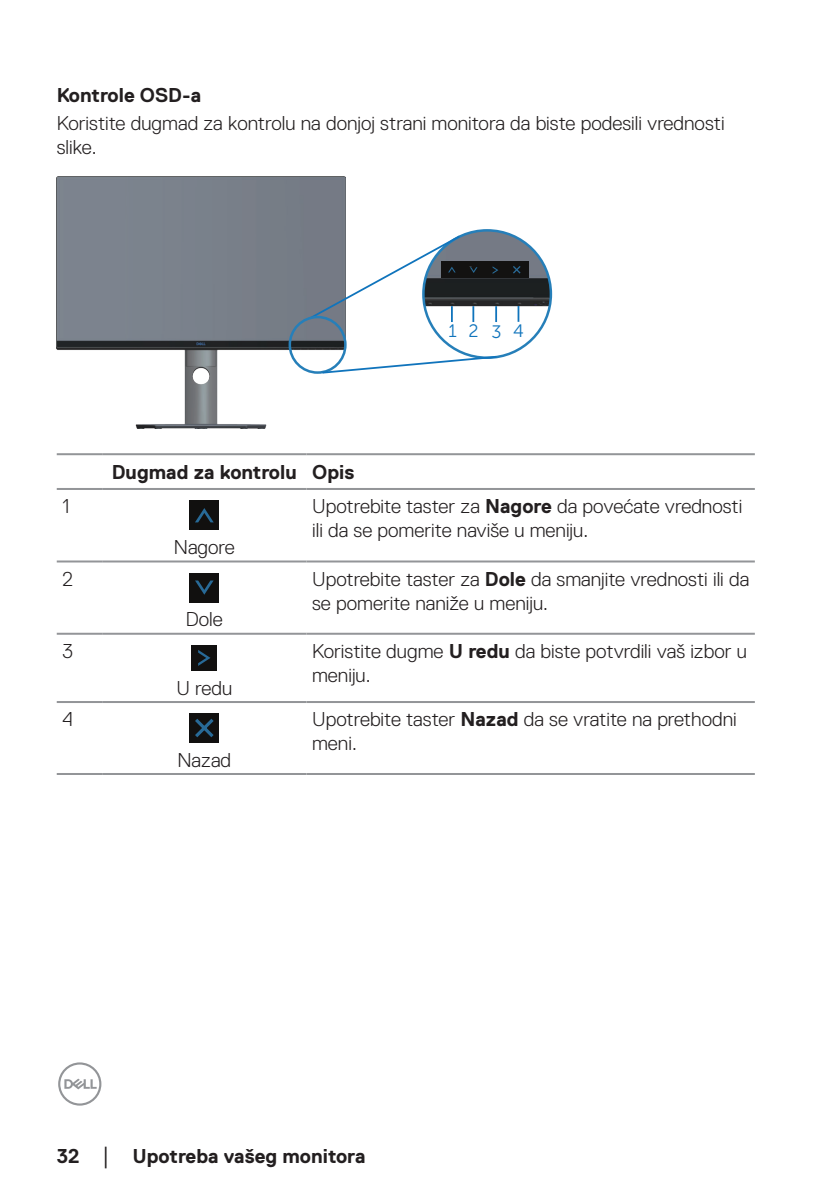
<style>
.page{position:relative;width:840px;height:1191px;background:#fff}
.page>*{position:absolute;margin:0;border:0;box-sizing:border-box;transform-origin:0 0}
.text{font:300 20px/24px "Dell Replica";color:#231f20}
.text_bold{font:700 20px "Dell Replica";color:#231f20}
.Head3{font:700 20px "Dell Replica";color:#231f20}
.t1{font:18px "Museo Sans For Dell 300";color:#1074bc}
.s1{font-weight:700}
.s2{font-family:"Times New Roman";font-weight:400;font-size:18px}
</style>
<div class="page">
<svg style="left:58px;top:1062px;width:43px;height:43px"></svg>
<img style="left:57px;top:177px;width:288px;height:251px">
<img style="left:423px;top:230px;width:127px;height:128px;border-radius:64px">
<div style="left:441px;top:261px;width:87px;height:17px;background:#131211"></div>
<svg style="left:513px;top:266px;width:8px;height:8px"></svg>
<svg style="left:470px;top:267px;width:7px;height:6px"></svg>
<svg style="left:492px;top:266px;width:6px;height:8px"></svg>
<svg style="left:472px;top:306px;width:2px;height:16px"></svg>
<svg style="left:495px;top:306px;width:2px;height:16px"></svg>
<svg style="left:517px;top:306px;width:2px;height:16px"></svg>
<svg style="left:307px;top:234px;width:154px;height:88px"></svg>
<div style="left:288px;top:316px;width:58px;height:58px;border:3px solid #267fb9;border-radius:50%"></div>
<svg style="left:320px;top:355px;width:178px;height:20px"></svg>
<hr style="left:57px;top:453px;width:45px;height:2px;background:#939598">
<hr style="left:102px;top:453px;width:204px;height:2px;background:#939598">
<hr style="left:306px;top:453px;width:448px;height:2px;background:#939598">
<hr style="left:57px;top:488px;width:45px;height:2px;background:#939598">
<hr style="left:102px;top:488px;width:204px;height:2px;background:#939598">
<hr style="left:306px;top:488px;width:448px;height:2px;background:#939598">
<hr style="left:57px;top:560px;width:45px;height:2px;background:#939598">
<hr style="left:102px;top:560px;width:204px;height:2px;background:#939598">
<hr style="left:306px;top:560px;width:448px;height:2px;background:#939598">
<hr style="left:57px;top:633px;width:45px;height:2px;background:#939598">
<hr style="left:102px;top:633px;width:204px;height:2px;background:#939598">
<hr style="left:306px;top:633px;width:448px;height:2px;background:#939598">
<hr style="left:57px;top:701px;width:45px;height:2px;background:#939598">
<hr style="left:102px;top:701px;width:204px;height:2px;background:#939598">
<hr style="left:306px;top:701px;width:448px;height:2px;background:#939598">
<hr style="left:57px;top:773px;width:45px;height:2px;background:#939598">
<hr style="left:102px;top:773px;width:204px;height:2px;background:#939598">
<hr style="left:306px;top:773px;width:448px;height:2px;background:#939598">
<div style="left:189px;top:500px;width:30px;height:30px;background:#11100f"></div>
<svg style="left:195px;top:508px;width:18px;height:14px"></svg>
<div style="left:189px;top:573px;width:30px;height:29px;background:#11100f"></div>
<svg style="left:195px;top:580px;width:18px;height:15px"></svg>
<div style="left:191px;top:645px;width:26px;height:25px;background:#11100f"></div>
<svg style="left:198px;top:650px;width:12px;height:16px"></svg>
<div style="left:189px;top:713px;width:30px;height:29px;background:#11100f"></div>
<svg style="left:195px;top:719px;width:19px;height:19px"></svg>
<p class="Head3" style="left:57px;top:84px;width:146px">Kontrole OSD-a</p>
<p class="text" style="left:57px;top:112px;width:669px">Koristite dugmad za kontrolu na donjoj strani monitora da biste podesili vrednosti slike.</p>
<p class="t1" style="left:448px;top:321px;width:77px">1234</p>
<p class="text_bold" style="left:112px;top:460px;width:186px">Dugmad za kontrolu</p>
<p class="text_bold" style="left:312px;top:460px;width:44px">Opis</p>
<p class="text" style="left:62px;top:494px;width:8px">1</p>
<p class="text" style="left:174px;top:535px;width:62px">Nagore</p>
<p class="text" style="left:312px;top:494px;width:431px">Upotrebite taster za <span class="s1">Nagore</span> da povećate vrednosti ili da se pomerite naviše u meniju.</p>
<p class="text" style="left:62px;top:567px;width:12px">2</p>
<p class="text" style="left:186px;top:607px;width:38px">Dole</p>
<p class="text" style="left:312px;top:567px;width:438px">Upotrebite taster za <span class="s1">Dole</span> da smanjite vrednosti ili da se pomerite naniže u meniju.</p>
<p class="text" style="left:62px;top:639px;width:12px">3</p>
<p class="text" style="left:176px;top:676px;width:57px">U redu</p>
<p class="text" style="left:312px;top:639px;width:436px">Koristite dugme <span class="s1">U redu</span> da biste potvrdili vaš izbor u meniju.</p>
<p class="text" style="left:62px;top:707px;width:12px">4</p>
<p class="text" style="left:312px;top:707px;width:426px">Upotrebite taster <span class="s1">Nazad</span> da se vratite na prethodni meni.</p>
<p class="text" style="left:177px;top:748px;width:55px">Nazad</p>
<p class="text_bold" style="left:57px;top:1144px;width:310px">32 <span class="s2">│</span> Upotreba vašeg monitora</p>
</div>
